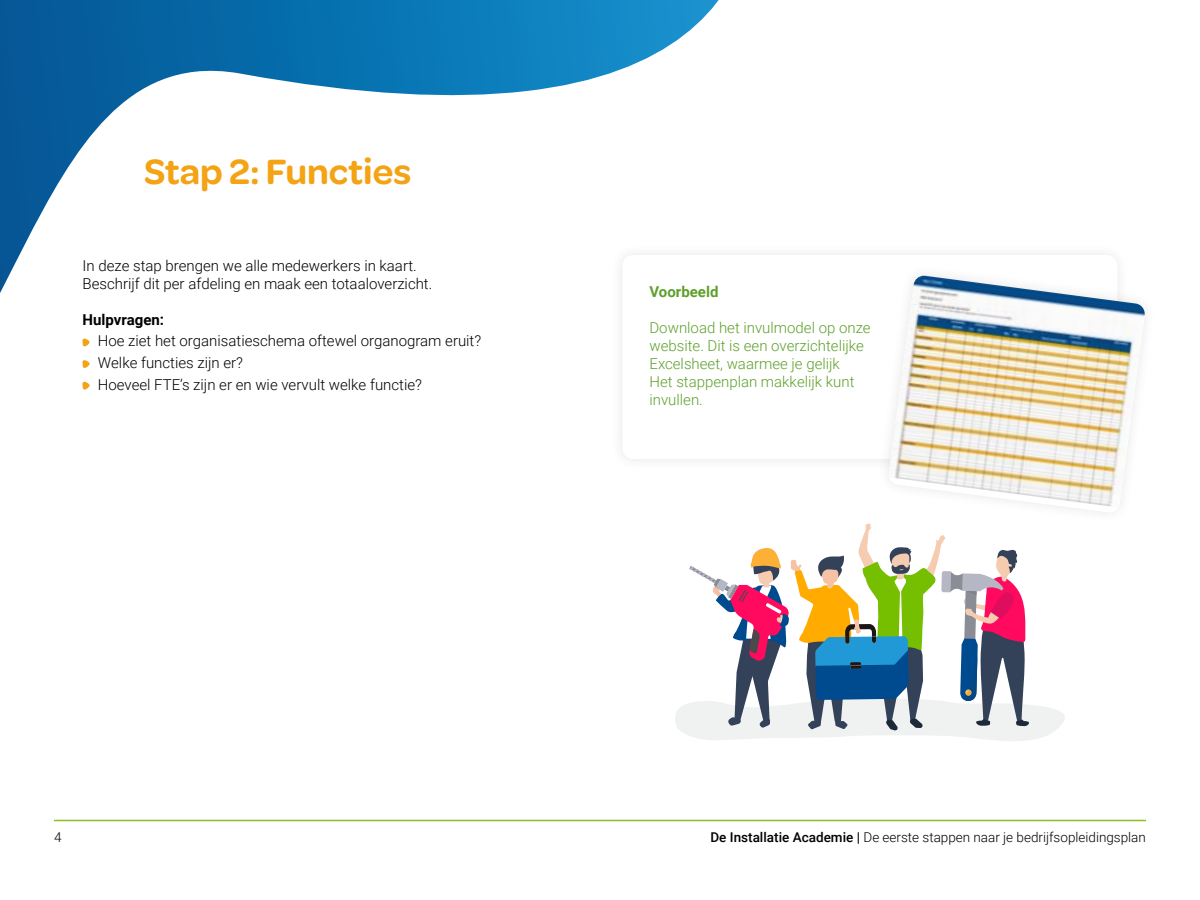
<style>
.page{position:relative;width:1200px;height:900px;background:#fff}
.page>*{position:absolute;margin:0;border:0;box-sizing:border-box;transform-origin:0 0}
.t1{font:600 37.5px "Omnes";color:#f3a314}
.t2{font:300 15px/21.6px "Roboto";color:#000}
.t3{font:300 15px/18px "Roboto";color:#5da02b}
.t4{font:700 15px "Roboto";color:#000}
.t5{font:700 15px "Roboto";color:#5da02b}
.t6{font:300 13.5px "Roboto";color:#000}
.s1{font-weight:500}
</style>
<div class="page">
<hr style="left:54px;top:820px;width:1092px;height:1px;background:#8fbf25">
<svg style="left:0;top:0;width:719px;height:382px"></svg>
<svg style="left:82px;top:338px;width:8px;height:8px"></svg>
<svg style="left:82px;top:360px;width:8px;height:8px"></svg>
<svg style="left:82px;top:382px;width:8px;height:8px"></svg>
<div style="left:610px;top:243px;width:521px;height:229px;background:#fbfbfb"></div>
<div style="left:622px;top:255px;width:496px;height:204px;background:#fff;border-radius:10px"></div>
<svg style="left:675px;top:523px;width:390px;height:218px"></svg>
<div style="left:877px;top:264px;width:280px;height:261px;background:#fff"></div>
<img style="left:889px;top:276px;width:256px;height:232px">
<h1 class="t1" style="left:144px;top:146px;width:269px">Stap 2: Functies</h1>
<p class="t2" style="left:82px;top:256px;width:351px;line-height:18px">In deze stap brengen we alle medewerkers in kaart.<br>Beschrijf dit per afdeling en maak een totaaloverzicht.</p>
<p class="t4" style="left:82px;top:309px;width:83px">Hulpvragen:</p>
<p class="t2" style="left:98px;top:330px;width:385px">Hoe ziet het organisatieschema oftewel organogram eruit?<br>Welke functies zijn er?<br>Hoeveel FTE’s zijn er en wie vervult welke functie?</p>
<p class="t5" style="left:650px;top:281px;width:70px">Voorbeeld</p>
<p class="t3" style="left:650px;top:318px;width:223px">Download het invulmodel op onze website. Dit is een overzichtelijke<br>Excelsheet, waarmee je gelijk<br>Het stappenplan makkelijk kunt invullen.</p>
<p class="t6" style="left:54px;top:828px;width:9px">4</p>
<p class="t6" style="left:710px;top:828px;width:437px"><span class="s1">De Installatie Academie |</span> De eerste stappen naar je bedrijfsopleidingsplan</p>
</div>
